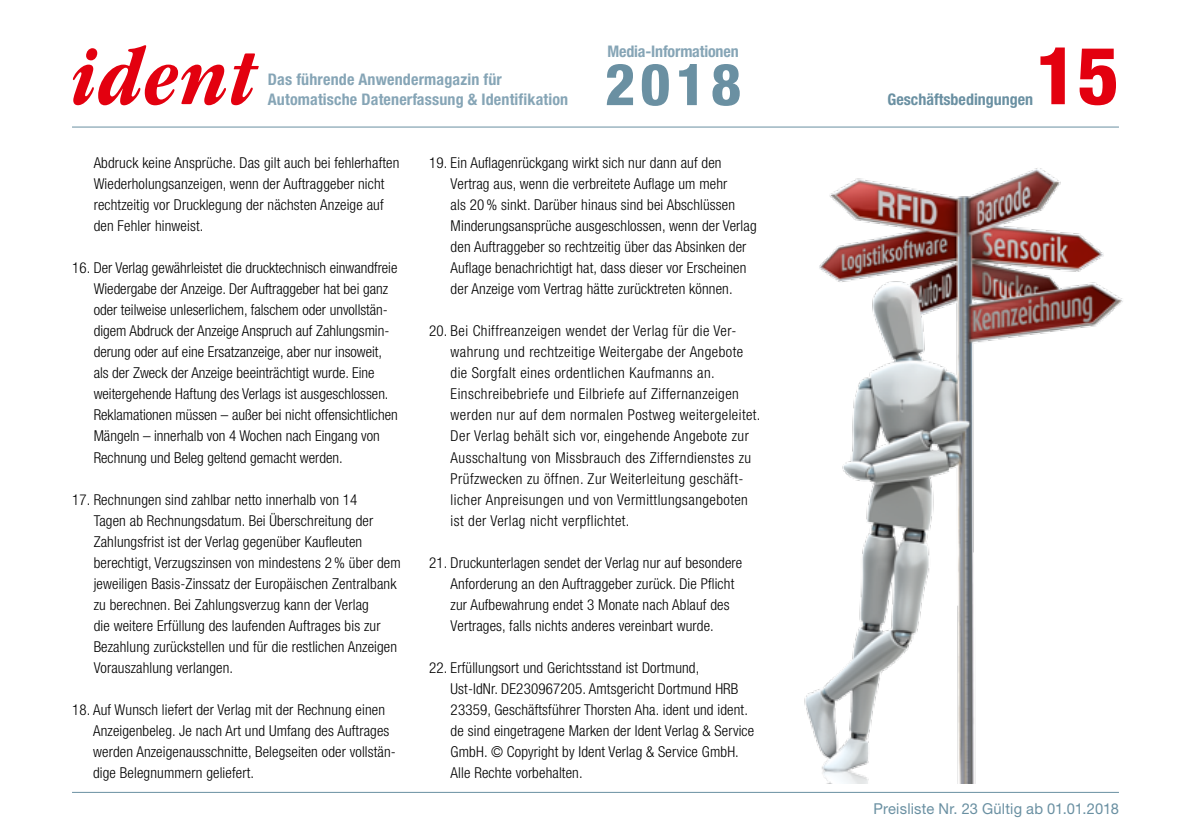
<style>
.page{position:relative;width:1191px;height:840px;background:#fff}
.page>*{position:absolute;margin:0;border:0;box-sizing:border-box;transform-origin:0 0}
.t1{font:italic 700 condensed 84.4px "ITC Garamond Std";letter-spacing:.03em;color:#e3000f}
.t2{font:800 condensed 80px "Helvetica Neue LT Std";color:#e3000f}
.t3{font:800 condensed 58px "Helvetica Neue LT Std";color:#6a90a2}
.t4{font:700 condensed 16px/20px "Helvetica Neue LT Std";letter-spacing:.01em;color:#86a5b6}
.t5{font:700 condensed 16px "Helvetica Neue LT Std";color:#6a90a2}
.t6{font:700 condensed 16px "Helvetica Neue LT Std";letter-spacing:-.01em;color:#86a5b6}
.t7{font:300 condensed 15px/21px "Helvetica Neue LT Std";letter-spacing:.01em;color:#000}
.t8{font:300 condensed 15px/21px "Helvetica Neue LT Std";letter-spacing:.03em;color:#000}
.t9{font:15px "Helvetica Neue LT Std";letter-spacing:.01em;color:#6a90a2}
</style>
<div class="page">
<img style="left:804px;top:168px;width:319px;height:614px">
<hr style="left:72px;top:791px;width:1047px;height:1px;background:#6a90a2">
<hr style="left:72px;top:126px;width:1047px;height:1px;background:#6a90a2">
<h1 class="t1" style="left:72px;top:30px;width:185px">ident</h1>
<p class="t4" style="left:268px;top:69px;width:302px">Das führende Anwendermagazin für<br>Automatische Datenerfassung &amp; Identifikation</p>
<p class="t6" style="left:607px;top:41px;width:133px">Media-Informationen</p>
<h3 class="t3" style="left:605px;top:48px;width:138px">2018</h3>
<p class="t7" style="left:94px;top:152px;width:307px">Abdruck keine Ansprüche. Das gilt auch bei fehlerhaften Wiederholungsanzeigen, wenn der Auftraggeber nicht rechtzeitig vor Drucklegung der nächsten Anzeige auf den Fehler hinweist.</p>
<p class="t7" style="left:94px;top:257px;width:305px;text-indent:-22px">16. Der Verlag gewährleistet die drucktechnisch einwandfreie Wiedergabe der Anzeige. Der Auftraggeber hat bei ganz oder teilweise unleserlichem, falschem oder unvollstän&shy;digem Abdruck der Anzeige Anspruch auf Zahlungsmin&shy;derung oder auf eine Ersatzanzeige, aber nur insoweit, als der Zweck der Anzeige beeinträchtigt wurde. Eine weitergehende Haftung des Verlags ist ausgeschlossen.<br>Reklamationen müssen – außer bei nicht offensichtlichen Mängeln – innerhalb von 4 Wochen nach Eingang von Rechnung und Beleg geltend gemacht werden.</p>
<p class="t7" style="left:94px;top:488px;width:308px;text-indent:-22px">17. Rechnungen sind zahlbar netto innerhalb von 14<br>Tagen ab Rechnungsdatum. Bei Überschreitung der Zahlungsfrist ist der Verlag gegenüber Kaufleuten berechtigt, Verzugszinsen von mindestens 2 % über dem jeweiligen Basis-Zinssatz der Europäischen Zentralbank zu berechnen. Bei Zahlungsverzug kann der Verlag<br>die weitere Erfüllung des laufenden Auftrages bis zur Bezahlung zurückstellen und für die restlichen Anzeigen Vorauszahlung verlangen.</p>
<p class="t7" style="left:93px;top:698px;width:304px;text-indent:-21px">18. Auf Wunsch liefert der Verlag mit der Rechnung einen Anzeigenbeleg. Je nach Art und Umfang des Auftrages werden Anzeigenausschnitte, Belegseiten oder vollstän&shy;dige Belegnummern geliefert.</p>
<p class="t7" style="left:450px;top:152px;width:307px;text-indent:-22px">19. Ein Auflagenrückgang wirkt sich nur dann auf den Vertrag aus, wenn die verbreitete Auflage um mehr<br>als 20 % sinkt. Darüber hinaus sind bei Abschlüssen Minderungsansprüche ausgeschlossen, wenn der Verlag den Auftraggeber so rechtzeitig über das Absinken der Auflage benachrichtigt hat, dass dieser vor Erscheinen der Anzeige vom Vertrag hätte zurücktreten können.</p>
<p class="t8" style="left:450px;top:320px;width:311px;text-indent:-22px">20. Bei Chiffreanzeigen wendet der Verlag für die Ver&shy;wahrung und rechtzeitige Weitergabe der Angebote die Sorgfalt eines ordentlichen Kaufmanns an.<br>Einschreibebriefe und Eilbriefe auf Ziffernanzeigen werden nur auf dem normalen Postweg weitergeleitet.<br>Der Verlag behält sich vor, eingehende Angebote zur Ausschaltung von Missbrauch des Zifferndienstes zu Prüfzwecken zu öffnen. Zur Weiterleitung geschäft&shy;licher Anpreisungen und von Vermittlungsangeboten ist der Verlag nicht verpflichtet.</p>
<p class="t7" style="left:450px;top:551px;width:293px;text-indent:-22px">21. Druckunterlagen sendet der Verlag nur auf besondere Anforderung an den Auftraggeber zurück. Die Pflicht zur Aufbewahrung endet 3 Monate nach Ablauf des Vertrages, falls nichts anderes vereinbart wurde.</p>
<p class="t7" style="left:450px;top:656px;width:305px;text-indent:-22px">22. Erfüllungsort und Gerichtsstand ist Dortmund,<br>Ust-IdNr. DE230967205. Amtsgericht Dortmund HRB 23359, Geschäftsführer Thorsten Aha. ident und ident. de sind eingetragene Marken der Ident Verlag &amp; Service GmbH. © Copyright by Ident Verlag &amp; Service GmbH.<br>Alle Rechte vorbehalten.</p>
<h2 class="t2" style="left:1035px;top:26px;width:85px">15</h2>
<p class="t5" style="left:887px;top:90px;width:147px">Geschäftsbedingungen</p>
<p class="t9" style="left:873px;top:799px;width:247px">Preisliste Nr. 23 Gültig ab 01.01.2018</p>
</div>
